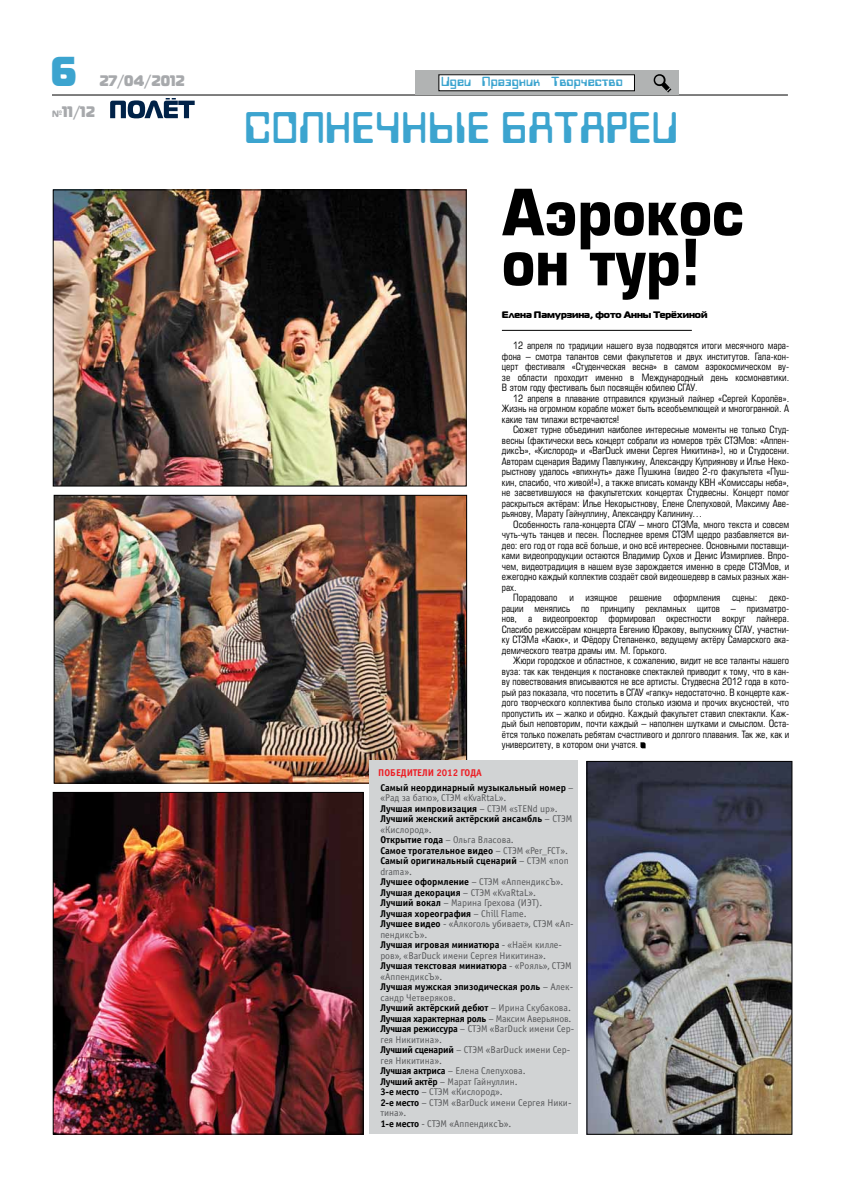
<style>
.page{position:relative;width:842px;height:1191px;background:#fff}
.page>*{position:absolute;margin:0;border:0;box-sizing:border-box;transform-origin:0 0}
.t1{font:700 62.1px/50px "Europe";color:#000;scale:.9 1}
.t2{font:48.7px "Techno 28";color:#3ca4cf;scale:.9 1}
.t3{font:41.7px "Magistral Black C";color:#3ca4cf;scale:.9 1}
.t4{font:15.3px "Magistral Black C";color:#a7a9ac;scale:.9 1}
.t5{font:14.6px "Techno 28";color:#3ca4cf}
.t6{font:9.8px/10.5px "Europe Cond";color:#000;text-align:justify}
.t7{font:9.8px/10.5px "Officina Sans C";color:#58595b}
.t8{font:700 9.8px/14.8px "Officina Sans C";color:#000}
.t9{font:9.5px "Magistral Black C";letter-spacing:-.01em;color:#000}
.s1{font-size:9.3px}
.s2{color:#ed1d24}
.s3{font-weight:400;color:#58595b}
.s4{font-weight:700;color:#000}
</style>
<div class="page">
<hr style="left:52px;top:95px;width:736px;height:1px;background:#000">
<svg style="left:110px;top:98px;width:85px;height:20px"></svg>
<svg style="left:415px;top:70px;width:264px;height:24px;background:#a4a6a6"></svg>
<svg style="left:653px;top:74px;width:18px;height:19px"></svg>
<div style="left:439px;top:75px;width:195px;height:16px;background:#fff"></div>
<img style="left:55px;top:192px;width:409px;height:292px">
<div style="left:53px;top:190px;width:413px;height:296px;border:1px solid #000"></div>
<hr style="left:502px;top:330px;width:190px;height:1px;background:#000">
<svg style="left:640px;top:742px;width:6px;height:6px"></svg>
<img style="left:55px;top:794px;width:306px;height:338px">
<div style="left:53px;top:792px;width:310px;height:342px;border:1px solid #000"></div>
<img style="left:589px;top:763px;width:201px;height:369px">
<div style="left:587px;top:761px;width:205px;height:373px;border:1px solid #000"></div>
<img style="left:56px;top:497px;width:409px;height:284px">
<div style="left:54px;top:495px;width:413px;height:288px;border:1px solid #000"></div>
<div style="left:369px;top:760px;width:208px;height:374px;background:#d1d3d4"></div>
<h3 class="t3" style="left:51px;top:44px;width:30px">6</h3>
<h3 class="t4" style="left:52px;top:101px;width:49px"><span class="s1">№</span>11/12</h3>
<h3 class="t4" style="left:100px;top:71px;width:96px">27/04/2012</h3>
<h3 class="t5" style="left:441px;top:75px;width:183px">Идеи Праздник Творчество</h3>
<h2 class="t2" style="left:244px;top:105px;width:477px">солнечные батареи</h2>
<h1 class="t1" style="left:502px;top:187px;width:270px">Аэрокос он тур!</h1>
<p class="t9" style="left:502px;top:308px;width:207px">Елена Памурзина, фото Анны Терёхиной</p>
<p class="t6" style="left:502px;top:340px;width:289px;text-indent:11px">12 апреля по традиции нашего вуза подводятся итоги месячного мара&shy;фона – смотра талантов семи факультетов и двух институтов. Гала-кон&shy;церт фестиваля «Студенческая весна» в самом аэрокосмическом ву&shy;зе области проходит именно в Международный день космонавтики.<br>В этом году фестиваль был посвящён юбилею СГАУ.</p>
<p class="t6" style="left:502px;top:393px;width:289px;text-indent:11px">12 апреля в плавание отправился круизный лайнер «Сергей Королёв».<br>Жизнь на огромном корабле может быть всеобъемлющей и многогранной. А какие там типажи встречаются!</p>
<p class="t6" style="left:502px;top:424px;width:289px;text-indent:11px">Сюжет турне объединил наиболее интересные моменты не только Студ&shy;весны (фактически весь концерт собрали из номеров трёх СТЭМов: «Аппен&shy;диксЪ», «Кислород» и «BarDuck имени Сергея Никитина»), но и Студосени.<br>Авторам сценария Вадиму Павлункину, Александру Куприянову и Илье Неко&shy;рыстнову удалось «впихнуть» даже Пушкина (видео 2-го факультета «Пуш&shy;кин, спасибо, что живой!»), а также вписать команду КВН «Комиссары неба», не засветившуюся на факультетских концертах Студвесны. Концерт помог раскрыться актёрам: Илье Некорыстнову, Елене Слепуховой, Максиму Аве&shy;рьянову, Марату Гайнуллину, Александру Калинину…</p>
<p class="t6" style="left:502px;top:519px;width:289px;text-indent:11px">Особенность гала-концерта СГАУ – много СТЭМа, много текста и совсем чуть-чуть танцев и песен. Последнее время СТЭМ щедро разбавляется ви&shy;део: его год от года всё больше, и оно всё интереснее. Основными поставщи&shy;ками видеопродукции остаются Владимир Сухов и Денис Измирлиев. Впро&shy;чем, видеотрадиция в нашем вузе зарождается именно в среде СТЭМов, и ежегодно каждый коллектив создаёт свой видеошедевр в самых разных жан&shy;рах.</p>
<p class="t6" style="left:502px;top:592px;width:289px;text-indent:11px">Порадовало и изящное решение оформления сцены: деко&shy;рации менялись по принципу рекламных щитов – призматро&shy;нов, а видеопроектор формировал окрестности вокруг лайнера.<br>Спасибо режиссёрам концерта Евгению Юракову, выпускнику СГАУ, участни&shy;ку СТЭМа «Каюк», и Фёдору Степаненко, ведущему актёру Самарского ака&shy;демического театра драмы им. М. Горького.</p>
<p class="t6" style="left:502px;top:655px;width:289px;text-indent:11px">Жюри городское и областное, к сожалению, видит не все таланты нашего вуза: так как тенденция к постановке спектаклей приводит к тому, что в кан&shy;ву повествования вписываются не все артисты. Студвесна 2012 года в кото&shy;рый раз показала, что посетить в СГАУ «галку» недостаточно. В концерте каж&shy;дого творческого коллектива было столько изюма и прочих вкусностей, что пропустить их – жалко и обидно. Каждый факультет ставил спектакли. Каж&shy;дый был неповторим, почти каждый – наполнен шутками и смыслом. Оста&shy;ётся только пожелать ребятам счастливого и долгого плавания. Так же, как и университету, в котором они учатся.</p>
<p class="t8" style="left:378px;top:765px;width:197px"><span class="s2">Победители 2012 года<br></span>Самый неординарный музыкальный номер <span class="s3">–</span></p>
<p class="t7" style="left:380px;top:793px;width:195px">«Рад за батю», СТЭ М «KvaRtaL».<br><span class="s4">Лучшая импровизация</span> – СТЭМ «sTENd up».<br><span class="s4">Лучший женский актёрский ансамбль</span> – СТЭМ «Кислород».<br><span class="s4">Открытие года</span> – Ольга Власова.<br><span class="s4">Самое трогательное видео</span> – СТЭ М «Per_FCT».<br><span class="s4">Самый оригинальный сценарий</span> – СТЭМ «non drama».<br><span class="s4">Лучшее оформление</span> – СТЭМ «АппендиксЪ».<br><span class="s4">Лучшая декорация</span> – СТЭ М «KvaRtaL».<br><span class="s4">Лучший вокал</span> – Марина Грехова (ИЭТ).<br><span class="s4">Лучшая хореография</span> – Chill Flame.<br><span class="s4">Лучшее видео</span> - «Алкоголь убивает», СТЭ М «Ап&shy;пендиксЪ».<br><span class="s4">Лучшая игровая миниатюра</span> - «Н аём килле&shy;ров», «BarDuck имени Сергея Н икитина».<br><span class="s4">Лучшая текстовая миниатюра</span> - «Рояль», СТЭ М «АппендиксЪ».<br><span class="s4">Лучшая мужская эпизодическая роль</span> – Алек&shy;сандр Ч етверяков.<br><span class="s4">Лучший актёрский дебют</span> – Ирина Скубакова.<br><span class="s4">Лучшая характерная роль</span> – Максим Аверьянов.<br><span class="s4">Лучшая режиссура</span> – СТЭ М «BarDuck имени Сер&shy;гея Н икитина».<br><span class="s4">Лучший сценарий</span> – СТЭМ «BarDuck имени Сер&shy;гея Н икитина».<br><span class="s4">Лучшая актриса</span> – Елена Слепухова.<br><span class="s4">Лучший актёр</span> – Марат Гайнуллин.<br><span class="s4">3-е место</span> – СТЭМ «Кислород».<br><span class="s4">2-е место</span> – СТЭМ «BarDuck имени Сергея Н ики&shy;тина».<br><span class="s4">1-е место</span> - СТЭМ «АппендиксЪ».</p>
</div>
